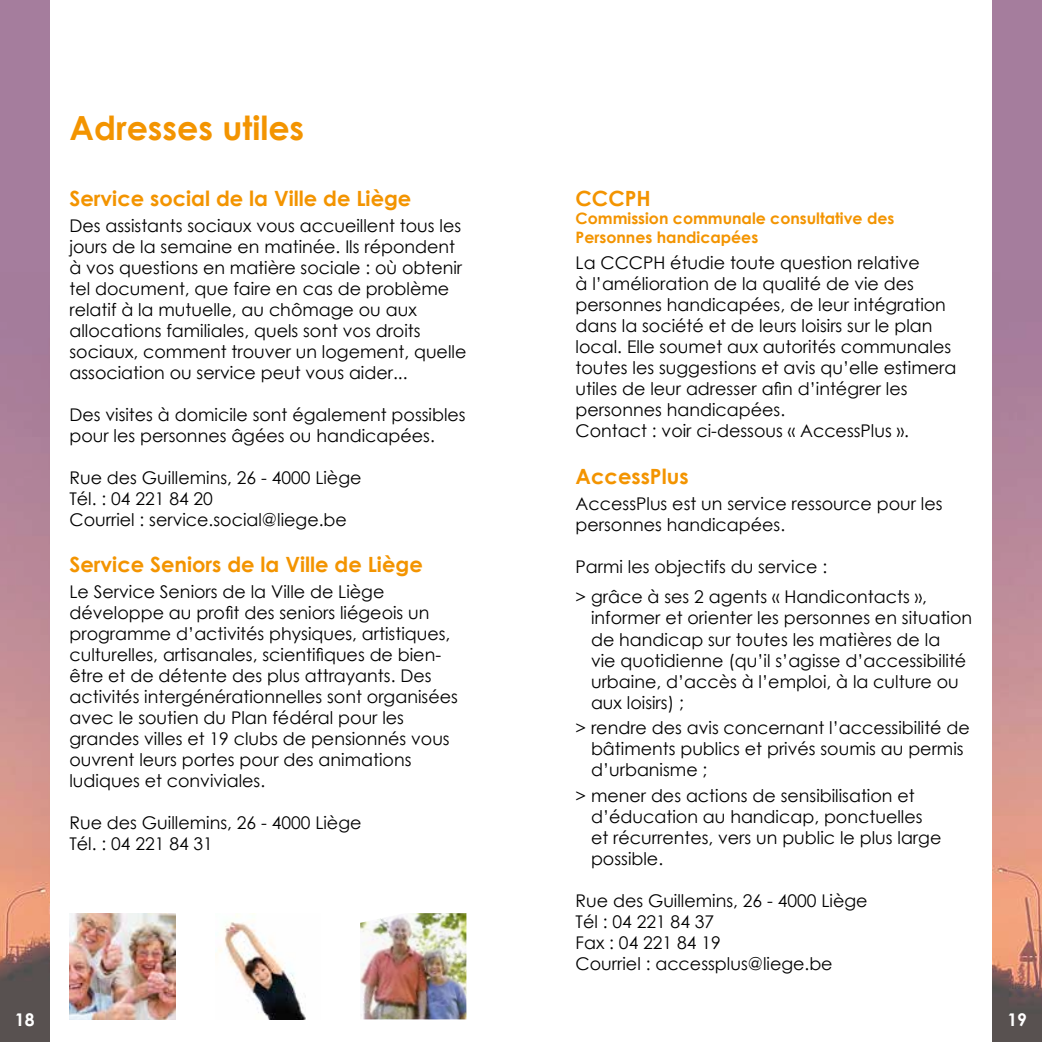
<style>
.page{position:relative;width:1042px;height:1042px;background:#fff}
.page>*{position:absolute;margin:0;border:0;box-sizing:border-box;transform-origin:0 0}
.t1{font:700 33.25px "Century Gothic";color:#f39400}
.t2{font:700 21px "Century Gothic";color:#f39400}
.t3{font:17.5px/21px "Century Gothic";color:#000}
.t4{font:700 17.5px "Century Gothic";color:#fff}
.t5{font:700 15.75px/18.9px "Century Gothic";color:#f39400}
</style>
<div class="page">
<img style="left:0;top:0;width:50px;height:1042px">
<img style="left:992px;top:0;width:50px;height:1042px">
<img style="left:69px;top:913px;width:107px;height:106px">
<img style="left:215px;top:913px;width:91px;height:106px">
<img style="left:360px;top:913px;width:106px;height:106px">
<h1 class="t1" style="left:69px;top:103px;width:236px">Adresses utiles</h1>
<p class="t2" style="left:69px;top:182px;width:343px">Service social de la Ville de Liège</p>
<p class="t3" style="left:69px;top:214px;width:398px">Des assistants sociaux vous accueillent tous les jours de la semaine en matinée. Ils répondent à vos questions en matière sociale : où obtenir tel document, que faire en cas de problème relatif à la mutuelle, au chômage ou aux allocations familiales, quels sont vos droits sociaux, comment trouver un logement, quelle association ou service peut vous aider...</p>
<p class="t3" style="left:69px;top:403px;width:398px">Des visites à domicile sont également possibles pour les personnes âgées ou handicapées.</p>
<p class="t3" style="left:69px;top:466px;width:293px">Rue des Guillemins, 26 - 4000 Liège<br>Tél. : 04 221 84 20<br>Courriel : service.social@liege.be</p>
<p class="t2" style="left:69px;top:548px;width:355px">Service Seniors de la Ville de Liège</p>
<p class="t3" style="left:69px;top:581px;width:390px">Le Service Seniors de la Ville de Liège développe au profit des seniors liégeois un programme d’activités physiques, artistiques, culturelles, artisanales, scientifiques de bien&shy;être et de détente des plus attrayants. Des activités intergénérationnelles sont organisées avec le soutien du Plan fédéral pour les grandes villes et 19 clubs de pensionnés vous ouvrent leurs portes pour des animations ludiques et conviviales.</p>
<p class="t3" style="left:69px;top:812px;width:293px">Rue des Guillemins, 26 - 4000 Liège<br>Tél. : 04 221 84 31</p>
<p class="t2" style="left:575px;top:182px;width:77px">CCCPH</p>
<p class="t5" style="left:575px;top:209px;width:320px">Commission communale consultative des<br>Personnes handicapées</p>
<p class="t3" style="left:575px;top:252px;width:382px">La CCCPH étudie toute question relative<br>à l’amélioration de la qualité de vie des personnes handicapées, de leur intégration dans la société et de leurs loisirs sur le plan local. Elle soumet aux autorités communales toutes les suggestions et avis qu’elle estimera utiles de leur adresser afin d’intégrer les personnes handicapées.<br>Contact : voir ci-dessous « AccessPlus ».</p>
<p class="t2" style="left:575px;top:460px;width:114px">AccessPlus</p>
<p class="t3" style="left:575px;top:492px;width:368px">AccessPlus est un service ressource pour les personnes handicapées.</p>
<p class="t3" style="left:575px;top:550px;width:353px;line-height:31px">Parmi les objectifs du service :<br>&gt; grâce à ses 2 agents « Handicontacts »,</p>
<p class="t3" style="left:591px;top:607px;width:383px">informer et orienter les personnes en situation de handicap sur toutes les matières de la<br>vie quotidienne (qu’il s’agisse d’accessibilité urbaine, d’accès à l’emploi, à la culture ou aux loisirs) ;</p>
<p class="t3" style="left:591px;top:717px;width:380px;text-indent:-15px">&gt; rendre des avis concernant l’accessibilité de bâtiments publics et privés soumis au permis d’urbanisme ;</p>
<p class="t3" style="left:591px;top:785px;width:352px;text-indent:-15px">&gt; mener des actions de sensibilisation et d’éducation au handicap, ponctuelles et récurrentes, vers un public le plus large possible.</p>
<p class="t3" style="left:575px;top:890px;width:293px">Rue des Guillemins, 26 - 4000 Liège<br>Tél : 04 221 84 37<br>Fax : 04 221 84 19<br>Courriel : accessplus@liege.be</p>
<p class="t4" style="left:15px;top:1006px;width:21px">18</p>
<p class="t4" style="left:1007px;top:1006px;width:21px">19</p>
</div>
